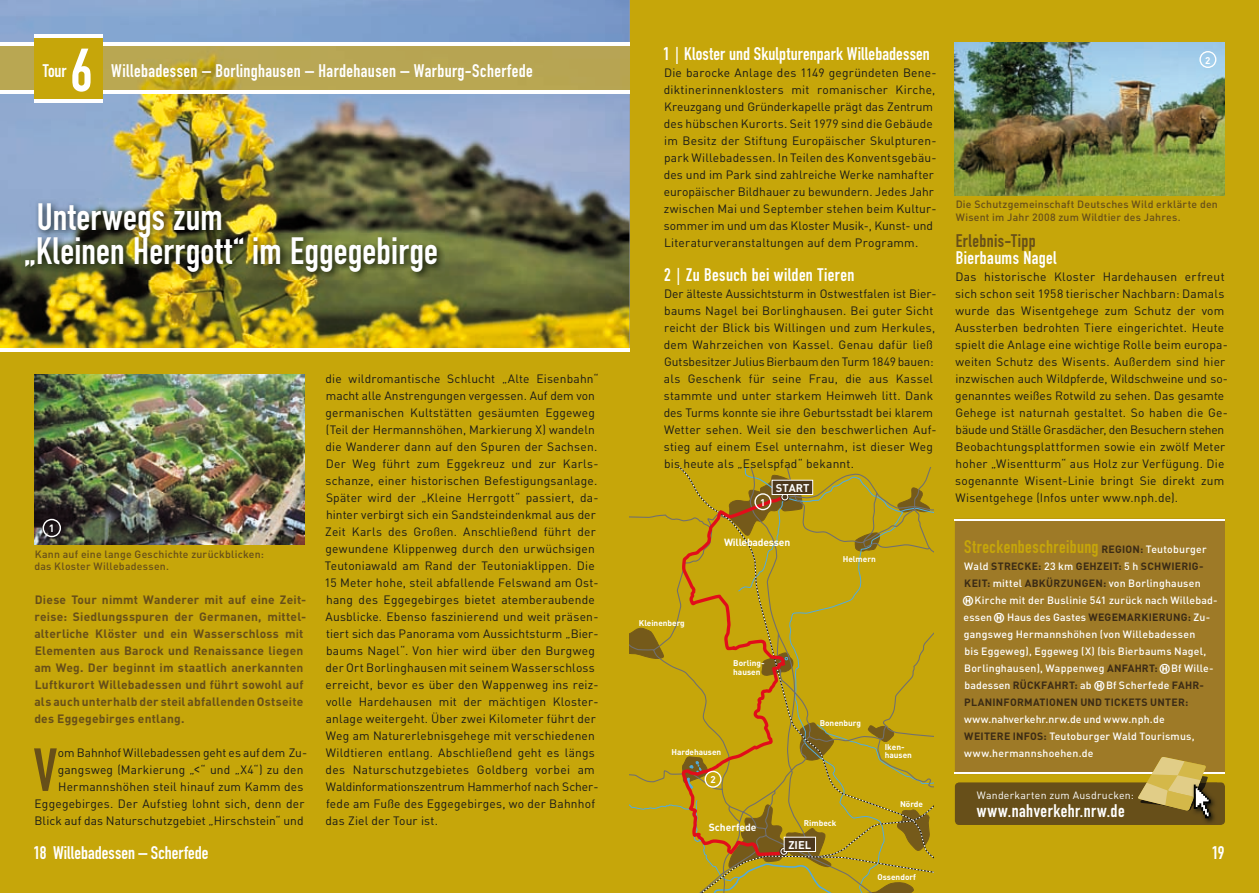
<style>
.page{position:relative;width:1259px;height:893px;background:#c6a60a}
.page>*{position:absolute;margin:0;border:0;box-sizing:border-box;transform-origin:0 0}
.t1{font:60px "DIN Engschrift";color:#fff}
.t2{font:59.7px "DIN Engschrift";color:#674f19}
.t3{font:37.5px/34px "DIN Engschrift";letter-spacing:.005em;color:#fff}
.t4{font:18px "DIN Engschrift";letter-spacing:.02em;color:#fff}
.t5{font:18px "DIN Engschrift";letter-spacing:.02em;color:#c6a60a}
.t6{font:18px "DIN Engschrift";color:#fff}
.t7{font:18px "DIN Engschrift";letter-spacing:.02em;color:#674f19}
.t8{font:12px/17px "DIN";letter-spacing:.015em;color:#191918}
.t9{font:700 12px/17px "DIN";letter-spacing:.015em;color:#674f19}
.t10{font:12px "DIN";letter-spacing:-.005em;color:#191918}
.t11{font:700 11.1px "DIN";color:#fff}
.t12{font:500 10.5px/17px "DIN";letter-spacing:.02em;color:#fff}
.t13{font:500 10.5px/12.8px "DIN";letter-spacing:.02em;color:#674f19}
.t14{font:700 10.5px "DIN";letter-spacing:.025em;color:#3b2b15}
.t15{font:10.5px "DIN";letter-spacing:.02em;color:#fff}
.t16{font:700 10.5px "DIN";color:#fff}
.t17{font:700 10.35px "DIN";letter-spacing:-.02em;color:#fff}
.t18{font:700 10.35px "DIN";color:#fff}
.t19{font:700 9.75px "DIN";color:#fff}
.t20{font:700 8.25px/8.2px "DIN";color:#fff}
.s1{font-family:"DIN17 SB"}
.s2{font-family:"DIN";font-weight:300;font-size:24px}
.s3{font-family:"DIN";font-weight:700;font-size:10.5px;color:#3b2b15}
.s4{font-family:"DIN";font-weight:500;font-size:10.5px;color:#fff}
.s5{font-weight:500;color:#fff}
.s6{font-weight:700;color:#3b2b15}
.s7{font-family:"Transit Pict Two";font-weight:400;font-size:11.25px}
</style>
<div class="page">
<img style="left:0;top:0;width:629px;height:349px">
<img style="left:0;top:46px;width:629px;height:45px">
<hr style="left:0;top:43px;width:629px;height:3px;background:#fff">
<hr style="left:0;top:91px;width:629px;height:3px;background:#fff">
<hr style="left:0;top:349px;width:629px;height:3px;background:#fff">
<svg style="left:629px;top:468px;width:304px;height:425px"></svg>
<div style="left:34px;top:34px;width:68px;height:68px;background:#c6a60a"></div>
<hr style="left:34px;top:34px;width:68px;height:3px;background:#fff">
<hr style="left:34px;top:99px;width:68px;height:3px;background:#fff">
<div style="left:955px;top:520px;width:270px;height:252px;background:#9e7a27"></div>
<hr style="left:955px;top:519px;width:270px;height:1px;background:#fff">
<hr style="left:955px;top:772px;width:270px;height:2px;background:#fff">
<img style="left:21px;top:199px;width:424px;height:81px">
<div style="left:955px;top:782px;width:270px;height:43px;background:#674f19;border-radius:4px"></div>
<img style="left:1204px;top:818px;width:11px;height:5px">
<svg style="left:1137px;top:757px;width:80px;height:61px"></svg>
<img style="left:34px;top:374px;width:270px;height:170px">
<svg style="left:43px;top:519px;width:18px;height:18px"></svg>
<img style="left:955px;top:43px;width:270px;height:153px">
<svg style="left:1199px;top:51px;width:17px;height:17px"></svg>
<h1 class="t1" style="left:70px;top:35px;width:24px">6</h1>
<h3 class="t4" style="left:43px;top:60px;width:25px">Tour</h3>
<h3 class="t4" style="left:111px;top:60px;width:423px">Willebadessen – Borlinghausen – Hardehausen – Warburg-Scherfede</h3>
<h3 class="t3" style="left:25px;top:199px;width:415px;text-indent:12px">Unterwegs zum<br>„Kleinen Herrgott“ im Eggegebirge</h3>
<p class="t16" style="left:49px;top:522px;width:7px">1</p>
<p class="t13" style="left:34px;top:547px;width:231px">Kann auf eine lange Geschichte zurückblicken: das Kloster Willebadessen.</p>
<p class="t9" style="left:34px;top:590px;width:273px">Diese Tour nimmt Wanderer mit auf eine Zeit&shy;reise: Siedlungsspuren der Germanen, mittel&shy;alterliche Klöster und ein Wasserschloss mit Elementen aus Barock und Renaissance liegen am Weg. Der beginnt im staatlich anerkannten Luftkurort Willebadessen und führt sowohl auf als auch unterhalb der steil abfallenden Ostseite des Eggegebirges entlang.</p>
<h2 class="t2" style="left:33px;top:735px;width:26px">V</h2>
<p class="t10" style="left:58px;top:745px;width:251px">om Bahnhof Willebadessen geht es auf dem Zu-</p>
<p class="t8" style="left:58px;top:761px;width:247px">gangsweg (Markierung „<span class="s1">&lt;</span>“ und „X4“) zu den</p>
<p class="t8" style="left:58px;top:778px;width:247px">Her manns höhen steil hinauf zum Kamm des</p>
<p class="t8" style="left:35px;top:795px;width:271px">Eggegebirges. Der Aufstieg lohnt sich, denn der</p>
<p class="t8" style="left:35px;top:812px;width:270px">Blick auf das Natur schutzgebiet „Hirschstein“ und</p>
<h3 class="t6" style="left:34px;top:842px;width:176px">18 Willebadessen – Scherfede</h3>
<p class="t8" style="left:325px;top:370px;width:275px">die wildroman ti sche Schlucht „Alte Eisenbahn“ macht alle An strengungen vergessen. Auf dem von germanischen Kultstätten gesäumten Egge weg (Teil der Hermannshöhen, Mar kie rung X) wandeln die Wanderer dann auf den Spuren der Sachsen.<br>Der Weg führt zum Egge kreuz und zur Karls&shy;schanze, einer historischen Befestigungs anlage.<br>Später wird der „Kleine Herrgott“ passiert, da&shy;hinter verbirgt sich ein Sandsteindenkmal aus der Zeit Karls des Großen. Anschließend führt der gewundene Klippenweg durch den urwüchsigen Teutoniawald am Rand der Teutonia klippen. Die 15 Meter hohe, steil abfallende Fels wand am Ost&shy;hang des Egge gebirges bietet atemberaubende Ausblicke. Ebenso faszinierend und weit präsen&shy;tiert sich das Pano rama vom Aussichtsturm „Bier&shy;baums Nagel“. Von hier wird über den Burgweg der Ort Borling hausen mit seinem Wasserschloss erreicht, bevor es über den Wappenweg ins reiz&shy;volle Hardehausen mit der mächtigen Kloster&shy;anlage weitergeht. Über zwei Kilometer führt der Weg am Natur erlebnisgehege mit verschiedenen Wildtieren entlang. Abschließend geht es längs des Natur schutzgebietes Goldberg vorbei am Waldinforma tions zentrum Hammerhof nach Scher&shy;fede am Fuße des Eggegebirges, wo der Bahnhof das Ziel der Tour ist.</p>
<h3 class="t4" style="left:663px;top:43px;width:268px">1 <span class="s2">I</span> Kloster und Skulpturenpark Willebadessen</h3>
<p class="t8" style="left:663px;top:64px;width:274px">Die barocke Anlage des 1149 gegründeten Bene&shy;diktinerinnenklosters mit romanischer Kirche, Kreuzgang und Gründerkapelle prägt das Zentrum des hübschen Kurorts. Seit 1979 sind die Gebäude im Besitz der Stiftung Europäischer Skulpturen&shy;park Willebadessen. In Teilen des Konventsgebäu&shy;des und im Park sind zahlreiche Werke namhafter europäischer Bildhauer zu bewundern. Jedes Jahr zwischen Mai und September stehen beim Kultur&shy;sommer im und um das Kloster Musik-, Kunst- und Literaturveranstaltungen auf dem Programm.</p>
<h3 class="t4" style="left:664px;top:264px;width:192px">2 <span class="s2">I</span> Zu Besuch bei wilden Tieren</h3>
<p class="t8" style="left:664px;top:285px;width:274px">Der älteste Aussichtsturm in Ostwestfalen ist Bier&shy;baums Nagel bei Borlinghausen. Bei guter Sicht reicht der Blick bis Willingen und zum Herkules, dem Wahrzeichen von Kassel. Genau dafür ließ Gutsbesitzer Julius Bierbaum den Turm 1849 bauen: als Geschenk für seine Frau, die aus Kassel stammte und unter starkem Heimweh litt. Dank des Turms konnte sie ihre Geburtsstadt bei klarem Wetter sehen. Weil sie den beschwerlichen Auf&shy;stieg auf einem Esel unternahm, ist dieser Weg bis heute als „Eselspfad“ bekannt.</p>
<p class="t19" style="left:760px;top:496px;width:7px">1</p>
<p class="t11" style="left:776px;top:480px;width:35px">START</p>
<p class="t17" style="left:724px;top:535px;width:68px">Willebadessen</p>
<p class="t20" style="left:842px;top:555px;width:35px">Helmern</p>
<p class="t20" style="left:639px;top:619px;width:47px">Kleinenberg</p>
<p class="t20" style="left:733px;top:659px;width:33px">Borling&shy;hausen</p>
<p class="t20" style="left:671px;top:747px;width:51px">Hardehausen</p>
<p class="t19" style="left:710px;top:773px;width:7px">2</p>
<p class="t18" style="left:709px;top:820px;width:49px">Scherfede</p>
<p class="t20" style="left:819px;top:718px;width:43px">Bonenburg</p>
<p class="t20" style="left:804px;top:818px;width:34px">Rimbeck</p>
<p class="t11" style="left:788px;top:837px;width:24px">ZIEL</p>
<p class="t20" style="left:884px;top:742px;width:29px">Iken&shy;hausen</p>
<p class="t20" style="left:900px;top:800px;width:24px">Nörde</p>
<p class="t20" style="left:877px;top:872px;width:40px">Ossendorf</p>
<p class="t19" style="left:1205px;top:54px;width:7px">2</p>
<p class="t13" style="left:955px;top:198px;width:264px">Die Schutzgemeinschaft Deutsches Wild erklärte den<br>Wisent im Jahr 2008 zum Wildtier des Jahres.</p>
<h3 class="t7" style="left:955px;top:230px;width:82px">Erlebnis-Tipp</h3>
<h3 class="t4" style="left:955px;top:247px;width:102px">Bierbaums Nagel</h3>
<p class="t8" style="left:955px;top:268px;width:274px">Das historische Kloster Hardehausen erfreut sich schon seit 1958 tierischer Nachbarn: Damals wurde das Wisentgehege zum Schutz der vom Aussterben bedrohten Tiere eingerichtet. Heute spielt die Anlage eine wichtige Rolle beim europa&shy;weiten Schutz des Wisents. Außerdem sind hier inzwischen auch Wildpferde, Wildschweine und so - genanntes weißes Rotwild zu sehen. Das gesamte Gehege ist naturnah gestaltet. So haben die Ge&shy;bäude und Ställe Grasdächer, den Besuchern stehen Beobachtungsplattformen sowie ein zwölf Meter hoher „Wisentturm“ aus Holz zur Verfügung. Die sogenannte Wisent-Linie bringt Sie direkt zum Wisentgehege (Infos unter www.nph.de).</p>
<h3 class="t5" style="left:964px;top:536px;width:244px">Streckenbeschreibung <span class="s3">REGION:</span> <span class="s4">Teutoburger</span></h3>
<p class="t14" style="left:964px;top:559px;width:241px"><span class="s5">Wald</span> STRECKE: <span class="s5">23 km</span> GEH ZEIT: <span class="s5">5 h</span> SCHWIERIG-</p>
<p class="t12" style="left:964px;top:574px;width:238px"><span class="s6">KEIT:</span> mittel <span class="s6">ABKÜRZUNGEN:</span> von Borlinghausen</p>
<p class="t12" style="left:968px;top:591px;width:251px"><span class="s7">y</span>Kirche mit der Buslinie 541 zurück nach Willebad-</p>
<p class="t12" style="left:963px;top:608px;width:248px">essen <span class="s7">y</span> Haus des Gastes <span class="s6">WEGE MARKIERUNG:</span> Zu-</p>
<p class="t12" style="left:963px;top:625px;width:233px">gangsweg Hermannshöhen (von Willebadessen</p>
<p class="t12" style="left:964px;top:642px;width:243px">bis Eggeweg), Eggeweg (X) (bis Bierbaums Nagel,</p>
<p class="t12" style="left:964px;top:659px;width:251px">Borlinghausen), Wappenweg <span class="s6">ANFAHRT:</span> <span class="s7">y</span> Bf Wille-</p>
<p class="t12" style="left:964px;top:676px;width:241px">bad essen <span class="s6">RÜCKFAHRT:</span> ab <span class="s7">y</span> Bf Scher fede <span class="s6">FAHR-</span></p>
<p class="t14" style="left:964px;top:695px;width:225px">PLANINFORMATIONEN UND TICKETS UNTER:</p>
<p class="t12" style="left:964px;top:710px;width:232px">www.nah verkehr.nrw.de und www.nph.de<br><span class="s6">WEITERE INFOS:</span> Teutoburger Wald Tourismus, www.hermannshoehen.de</p>
<p class="t15" style="left:977px;top:789px;width:158px">Wanderkarten zum Ausdrucken:</p>
<h3 class="t4" style="left:977px;top:800px;width:149px">www.nahverkehr.nrw.de</h3>
<h3 class="t4" style="left:1211px;top:842px;width:14px">19</h3>
</div>
